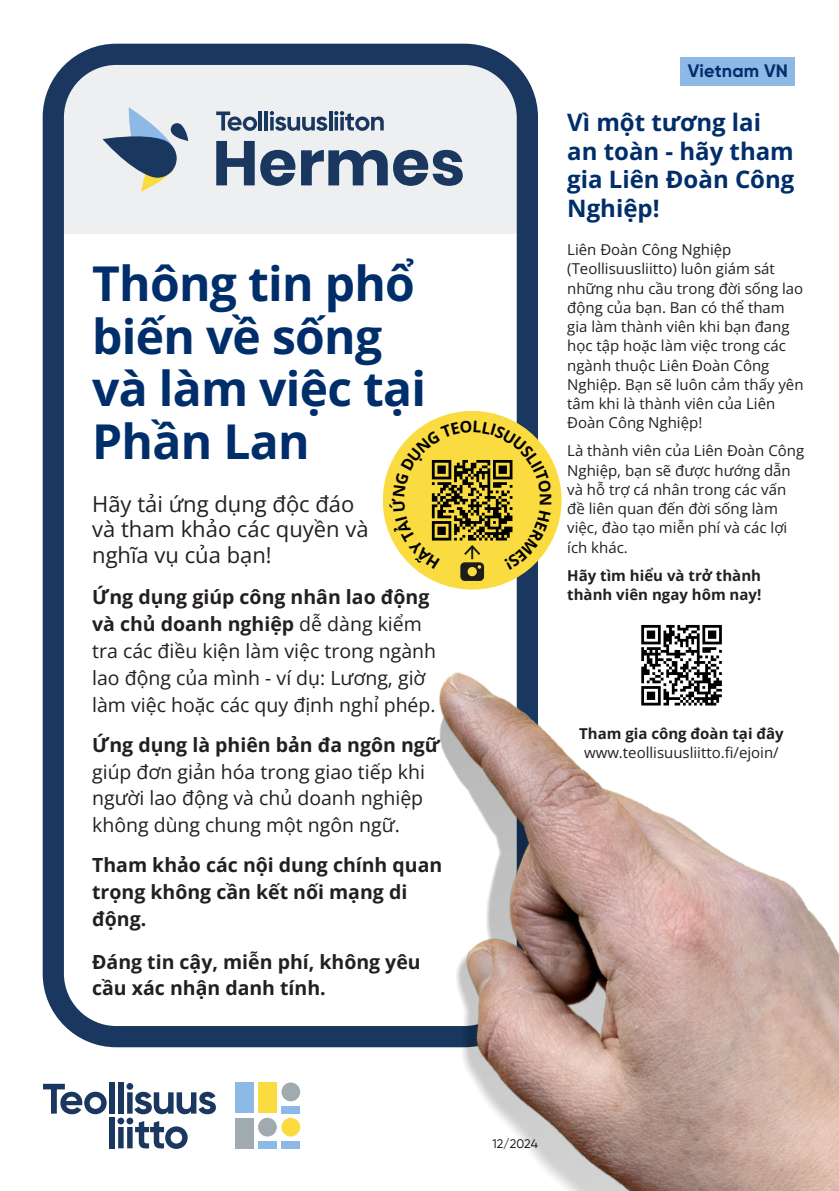
<style>
.page{position:relative;width:839px;height:1191px;background:#fff}
.page>*{position:absolute;margin:0;border:0;box-sizing:border-box;transform-origin:0 0}
.t1{font:700 48px/52.4px "Open Sans";letter-spacing:-.015em;color:#002e6b}
.t2{font:700 24px/28.4px "Open Sans";color:#002e6b}
.t3{font:22px/25.6px "Open Sans";color:#231f20}
.t4{font:19.4px/27px "Open Sans";color:#231f20}
.t5{font:700 19.4px/27px "Open Sans";color:#231f20}
.t6{font:700 18px "Gilroy";letter-spacing:.01em;color:#002e6b}
.t7{font:15px/19.2px "Open Sans";color:#231f20}
.t8{font:700 15px/19.2px "Open Sans";color:#231f20}
.t9{font:12.4px "Gilroy";color:#000}
.s1{font-weight:700}
</style>
<div class="page">
<div style="left:52px;top:64px;width:477px;height:169px;background:#eeeff1"></div>
<svg style="left:103px;top:107px;width:85px;height:85px"></svg>
<svg style="left:216px;top:141px;width:79px;height:45px"></svg>
<svg style="left:301px;top:150px;width:162px;height:36px"></svg>
<svg style="left:216px;top:112px;width:41px;height:19px"></svg>
<hr style="left:258px;top:111px;width:4px;height:19px;background:#19375f">
<hr style="left:264px;top:111px;width:4px;height:19px;background:#19375f">
<svg style="left:270px;top:111px;width:57px;height:20px"></svg>
<hr style="left:329px;top:111px;width:3px;height:19px;background:#19375f">
<svg style="left:334px;top:111px;width:50px;height:20px"></svg>
<div style="left:43px;top:44px;width:495px;height:1003px;border:21px solid #19375f;border-radius:63px"></div>
<div style="left:383px;top:411px;width:178px;height:179px;background:#fadc41;border-radius:50%"></div>
<div style="left:680px;top:57px;width:115px;height:28px;background:#8cb9e6"></div>
<svg style="left:43px;top:1084px;width:64px;height:30px"></svg>
<div style="left:109px;top:1083px;width:6px;height:31px;background:#19375f"></div>
<div style="left:109px;top:1117px;width:6px;height:31px;background:#19375f"></div>
<svg style="left:117px;top:1083px;width:99px;height:66px"></svg>
<img style="left:235px;top:598px;width:603px;height:593px">
<div style="left:635px;top:619px;width:92px;height:92px;background:#fff"></div>
<svg style="left:641px;top:625px;width:81px;height:81px"></svg>
<svg style="left:389px;top:420px;width:162px;height:161px"></svg>
<p class="t1" style="left:92px;top:256px;width:335px">Thông tin phổ biến về sống và là m việc tại<br>Phần Lan</p>
<h5 class="t3" style="left:92px;top:490px;width:278px">Hãy tải ứng dụng độc đáo và tham khảo các quyền và nghĩa vụ của bạn!</h5>
<h4 class="t4" style="left:92px;top:583px;width:345px"><span class="s1">Ứng dụng giúp công nhân lao động và chủ doanh nghiệp</span> dễ dàng kiểm tra các điều kiện làm việc trong ngà nh lao động của mình - ví dụ: Lương, giờ làm việc hoặc các quy định nghỉ phép.</h4>
<h4 class="t4" style="left:92px;top:731px;width:341px"><span class="s1">Ứng dụ ng là phiên bả n đa ngôn ngữ </span>giú p đơn giả n hóa trong giao tiếp khi người lao động và chủ doanh nghiệp không dù ng chung một ngôn ngữ.</h4>
<h4 class="t5" style="left:92px;top:851px;width:351px">Tham khảo các nội dung chính quan trọng không cầ n kết nối mạng di động.</h4>
<h2 class="t5" style="left:92px;top:948px;width:330px">Đáng tin cậy, miễn phí, không yêu cầu xác nhận danh tính.</h2>
<p class="t6" style="left:687px;top:60px;width:102px">Vietnam VN</p>
<h2 class="t2" style="left:567px;top:108px;width:229px">Vì một tương lai an toà n - hãy tham gia Liên Đoà n Công<br>Nghiệp!</h2>
<h1 class="t7" style="left:567px;top:240px;width:238px">Liên Đoà n Công Nghiệp (Teollisuusliitto) luôn giá m sát những nhu cầu trong đời sống lao động của bạn. Ban có thể tham gia làm thành viên khi bạn đang học tập hoặc làm việc trong các ngành thuộc Liên Đoàn Công<br>Nghiệp. Bạn sẽ luôn cảm thấy yên tâm khi là thành viên của Liên<br>Đoà n Công Nghiệp!</h1>
<h3 class="t7" style="left:567px;top:441px;width:238px">Là thành viên của Liên Đoà n Công<br>Nghiệp, bạn sẽ được hướng dẫn và hỗ trợ cá nhân trong các vấn đề liên quan đến đời sống làm việc, đào tạo miễn phí và các lợi ích khác.</h3>
<h5 class="t8" style="left:567px;top:565px;width:196px">Hãy tìm hiểu và trở thành thà nh viên ngay hôm nay!</h5>
<p class="t8" style="left:579px;top:723px;width:206px">Tham gia công đoàn tại đây</p>
<p class="t7" style="left:584px;top:742px;width:196px">www.teollisuusliitto.fi/ejoin/</p>
<p class="t9" style="left:492px;top:1136px;width:47px">12/2024</p>
</div>
